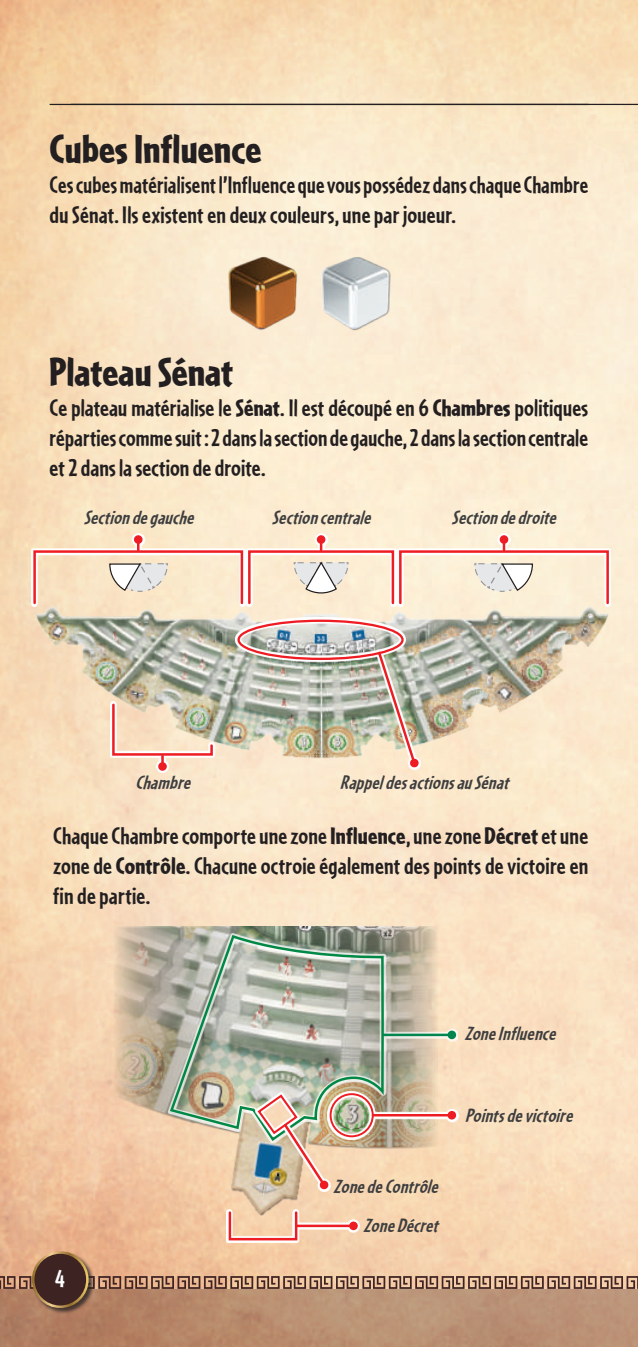
<style>
.page{position:relative;width:638px;height:1347px;background:#fff}
.page>*{position:absolute;margin:0;border:0;box-sizing:border-box;transform-origin:0 0}
.t1{font:900 42.5px "Cafeteria";color:#231f20}
.t2{font:700 25px/30px "Cafeteria";letter-spacing:.005em;color:#231f20;text-align:justify}
.t3{font:700 25px/30px "Cafeteria";letter-spacing:.005em;color:#231f20;scale:.96 1}
.t4{font:700 25px "Cafeteria";color:#fff}
.t5{font:italic 700 20px "Cafeteria";color:#3e3e3f}
.s1{font-weight:900}
</style>
<div class="page">
<img style="left:0;top:0;width:638px;height:1276px">
<svg style="left:0;top:1276px;width:638px;height:12px;background:#a37f69"></svg>
<div style="left:0;top:1288px;width:638px;height:58px;background:linear-gradient(to right,#b17e60,#be997d)"></div>
<div style="left:33px;top:1251px;width:63px;height:63px;background:#231f20;opacity:.75"></div>
<div style="left:33px;top:1252px;width:54px;height:54px;background:#3e2323;border-radius:50%"></div>
<div style="left:32px;top:1251px;width:57px;height:56px;border:2px solid #fff;border-radius:50%"></div>
<hr style="left:71px;top:104px;width:567px;height:1px;background:#231f20">
<div style="left:228px;top:257px;width:163px;height:73px;background:#fbecd5"></div>
<img style="left:321px;top:257px;width:71px;height:72px">
<img style="left:226px;top:257px;width:72px;height:72px">
<img style="left:34px;top:604px;width:575px;height:156px">
<svg style="left:31px;top:533px;width:214px;height:73px;background:#fae8cc"></svg>
<div style="left:33px;top:550px;width:210px;height:54px;border:2px solid #ee1d23"></div>
<svg style="left:137px;top:544px;width:2px;height:6px"></svg>
<div style="left:134px;top:535px;width:9px;height:9px;background:#ee1d23;border-radius:50%"></div>
<svg style="left:110px;top:701px;width:105px;height:72px"></svg>
<img style="left:111px;top:702px;width:103px;height:64px">
<div style="left:158px;top:762px;width:9px;height:8px;background:#ee1d23;border-radius:50%"></div>
<svg style="left:246px;top:533px;width:150px;height:73px;background:#fceed7"></svg>
<div style="left:248px;top:550px;width:146px;height:54px;border:2px solid #ee1d23"></div>
<svg style="left:320px;top:544px;width:2px;height:6px"></svg>
<div style="left:317px;top:535px;width:8px;height:9px;background:#ee1d23;border-radius:50%"></div>
<svg style="left:397px;top:533px;width:214px;height:73px;background:#fcf0da"></svg>
<div style="left:399px;top:550px;width:210px;height:54px;border:2px solid #ee1d23"></div>
<svg style="left:503px;top:544px;width:2px;height:6px"></svg>
<div style="left:500px;top:535px;width:8px;height:9px;background:#ee1d23;border-radius:50%"></div>
<img style="left:112px;top:926px;width:325px;height:225px">
<img style="left:227px;top:1143px;width:82px;height:66px">
<svg style="left:226px;top:1209px;width:134px;height:33px;background:#f6d6b8"></svg>
<div style="left:229px;top:1211px;width:68px;height:29px;border:2px solid #ee1d23"></div>
<hr style="left:297px;top:1224px;width:56px;height:3px;background:#ee1d23">
<svg style="left:349px;top:1221px;width:9px;height:9px"></svg>
<div style="left:168px;top:932px;width:290px;height:211px;background:#fff;opacity:.75"></div>
<img style="left:168px;top:933px;width:217px;height:209px">
<hr style="left:384px;top:1033px;width:68px;height:3px;background:#00864e">
<div style="left:447px;top:1030px;width:9px;height:9px;background:#00864e;border-radius:50%"></div>
<svg style="left:255px;top:1092px;width:75px;height:99px"></svg>
<img style="left:256px;top:1093px;width:73px;height:96px">
<img style="left:235px;top:617px;width:186px;height:152px">
<img style="left:376px;top:650px;width:43px;height:118px">
<div style="left:237px;top:619px;width:167px;height:41px;border:2px solid #ee1d23;border-radius:50%"></div>
<hr style="left:50px;top:104px;width:538px;height:1px;background:#231f20">
<svg style="left:293px;top:560px;width:56px;height:34px"></svg>
<svg style="left:109px;top:561px;width:59px;height:31px"></svg>
<svg style="left:474px;top:561px;width:59px;height:31px"></svg>
<h1 class="t1" style="left:50px;top:124px;width:214px">Cubes Influence</h1>
<p class="t3" style="left:50px;top:169px;width:563px">Ces cubes matérialisent l’Influence que vous possédez dans chaque Chambre du Sénat. Ils existent en deux couleurs, une par joueur.</p>
<h1 class="t1" style="left:50px;top:347px;width:185px">Plateau Sénat</h1>
<p class="t2" style="left:50px;top:392px;width:540px">Ce plateau matérialise le <span class="s1">Sénat</span>. Il est découpé en 6 <span class="s1">Chambres</span> politiques réparties comme suit : 2 dans la section de gauche, 2 dans la section centrale et 2 dans la section de droite.</p>
<p class="t5" style="left:84px;top:506px;width:117px">Sectiondegauche</p>
<p class="t5" style="left:272px;top:506px;width:106px">Sectioncentrale</p>
<p class="t5" style="left:451px;top:506px;width:111px">Sectiondedroite</p>
<p class="t5" style="left:135px;top:771px;width:62px">Chambre</p>
<p class="t5" style="left:340px;top:771px;width:176px">RappeldesactionsauSénat</p>
<p class="t2" style="left:53px;top:820px;width:537px">Chaque Chambre comporte une zone <span class="s1">Influence</span>, une zone <span class="s1">Décret</span> et une zone de <span class="s1">Contrôle</span>. Chacune octroie également des points de victoire en fin de partie.</p>
<p class="t5" style="left:464px;top:1022px;width:98px">ZoneInfluence</p>
<p class="t4" style="left:55px;top:1264px;width:11px">4</p>
<p class="t5" style="left:333px;top:1175px;width:112px">ZonedeContrôle</p>
<p class="t5" style="left:363px;top:1214px;width:82px">ZoneDécret</p>
<p class="t5" style="left:465px;top:1104px;width:115px">Pointsdevictoire</p>
</div>
